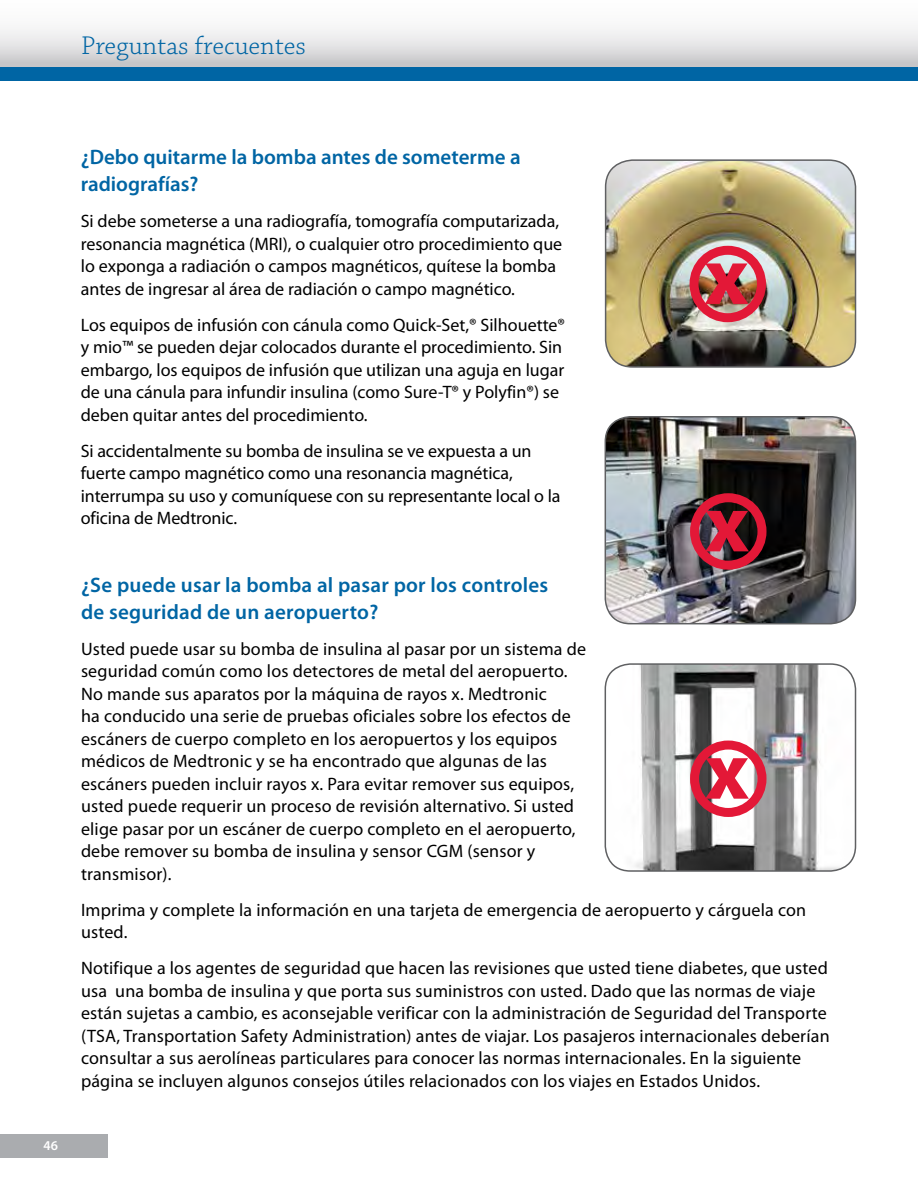
<style>
.page{position:relative;width:918px;height:1188px;background:#fff}
.page>*{position:absolute;margin:0;border:0;box-sizing:border-box;transform-origin:0 0}
.t1{font:900 60px "Myriad Pro";color:#e31837;scale:1.2 1}
.t2{font:300 27px "Chaparral Pro";color:#0065a4}
.t3{font:600 21px/27px "Myriad Pro";letter-spacing:.01em;color:#0065a4}
.t4{font:18px/22.5px "Myriad Pro";letter-spacing:.01em;color:#000}
.t5{font:600 13.5px "Myriad Pro";color:#fff}
</style>
<div class="page">
<div style="left:0;top:0;width:918px;height:68px;background:linear-gradient(to bottom,#fff,#cdccce)"></div>
<div style="left:0;top:68px;width:918px;height:13px;background:#0065a4"></div>
<div style="left:0;top:1134px;width:108px;height:24px;background:#aaacaf"></div>
<img style="left:606px;top:160px;width:250px;height:207px">
<div style="left:605px;top:159px;width:251px;height:209px;border:2px solid #5f6062;border-radius:27px"></div>
<img style="left:605px;top:417px;width:251px;height:207px">
<div style="left:605px;top:416px;width:251px;height:208px;border:2px solid #5f6062;border-radius:25px"></div>
<img style="left:605px;top:664px;width:251px;height:207px">
<div style="left:605px;top:663px;width:251px;height:209px;border:2px solid #5f6062;border-radius:25px"></div>
<div style="left:690px;top:493px;width:77px;height:77px;border:9px solid #e31837;border-radius:50%"></div>
<div style="left:690px;top:741px;width:77px;height:76px;border:9px solid #e31837;border-radius:50%"></div>
<div style="left:690px;top:246px;width:76px;height:76px;border:9px solid #e31837;border-radius:50%"></div>
<h2 class="t2" style="left:81px;top:31px;width:226px">Preguntas frecuentes</h2>
<p class="t5" style="left:43px;top:1137px;width:16px">46</p>
<p class="t3" style="left:81px;top:143px;width:441px">¿Debo quitarme la bomba antes de someterme a radiografías?</p>
<p class="t4" style="left:81px;top:210px;width:483px">Si debe someterse a una radiografía, tomografía computarizada, resonancia magnética (MRI), o cualquier otro procedimiento que lo exponga a radiación o campos magnéticos, quítese la bomba antes de ingresar al área de radiación o campo magnético.</p>
<p class="t4" style="left:81px;top:314px;width:486px">Los equipos de infusión con cánula como Quick-Set,® Silhouette® y mio™ se pueden dejar colocados durante el procedimiento. Sin embargo, los equipos de infusión que utilizan una aguja en lugar de una cánula para infundir insulina (como Sure-T® y Polyfin®) se deben quitar antes del procedimiento.</p>
<p class="t4" style="left:81px;top:440px;width:481px">Si accidentalmente su bomba de insulina se ve expuesta a un fuerte campo magnético como una resonancia magnética, interrumpa su uso y comuníquese con su representante local o la oficina de Medtronic.</p>
<h1 class="t1" style="left:704px;top:244px;width:39px">X</h1>
<h1 class="t1" style="left:704px;top:491px;width:39px">X</h1>
<p class="t3" style="left:81px;top:571px;width:469px">¿Se puede usar la bomba al pasar por los controles de seguridad de un aeropuerto?</p>
<p class="t4" style="left:81px;top:638px;width:507px">Usted puede usar su bomba de insulina al pasar por un sistema de seguridad común como los detectores de metal del aeropuerto.<br>No mande sus aparatos por la máquina de rayos x. Medtronic<br>ha conducido una serie de pruebas oficiales sobre los efectos de escáners de cuerpo completo en los aeropuertos y los equipos médicos de Medtronic y se ha encontrado que algunas de las escáners pueden incluir rayos x. Para evitar remover sus equipos, usted puede requerir un proceso de revisión alternativo. Si usted elige pasar por un escáner de cuerpo completo en el aeropuerto, debe remover su bomba de insulina y sensor CGM (sensor y transmisor).</p>
<p class="t4" style="left:81px;top:899px;width:727px">Imprima y complete la información en una tarjeta de emergencia de aeropuerto y cárguela con usted.</p>
<p class="t4" style="left:81px;top:957px;width:750px">Notifique a los agentes de seguridad que hacen las revisiones que usted tiene diabetes, que usted usa una bomba de insulina y que porta sus suministros con usted. Dado que las normas de viaje están sujetas a cambio, es aconsejable verificar con la administración de Seguridad del Transporte (TSA, Transportation Safety Administration) antes de viajar. Los pasajeros internacionales deberían consultar a sus aerolíneas particulares para conocer las normas internacionales. En la siguiente página se incluyen algunos consejos útiles relacionados con los viajes en Estados Unidos.</p>
<h1 class="t1" style="left:704px;top:738px;width:39px">X</h1>
</div>
